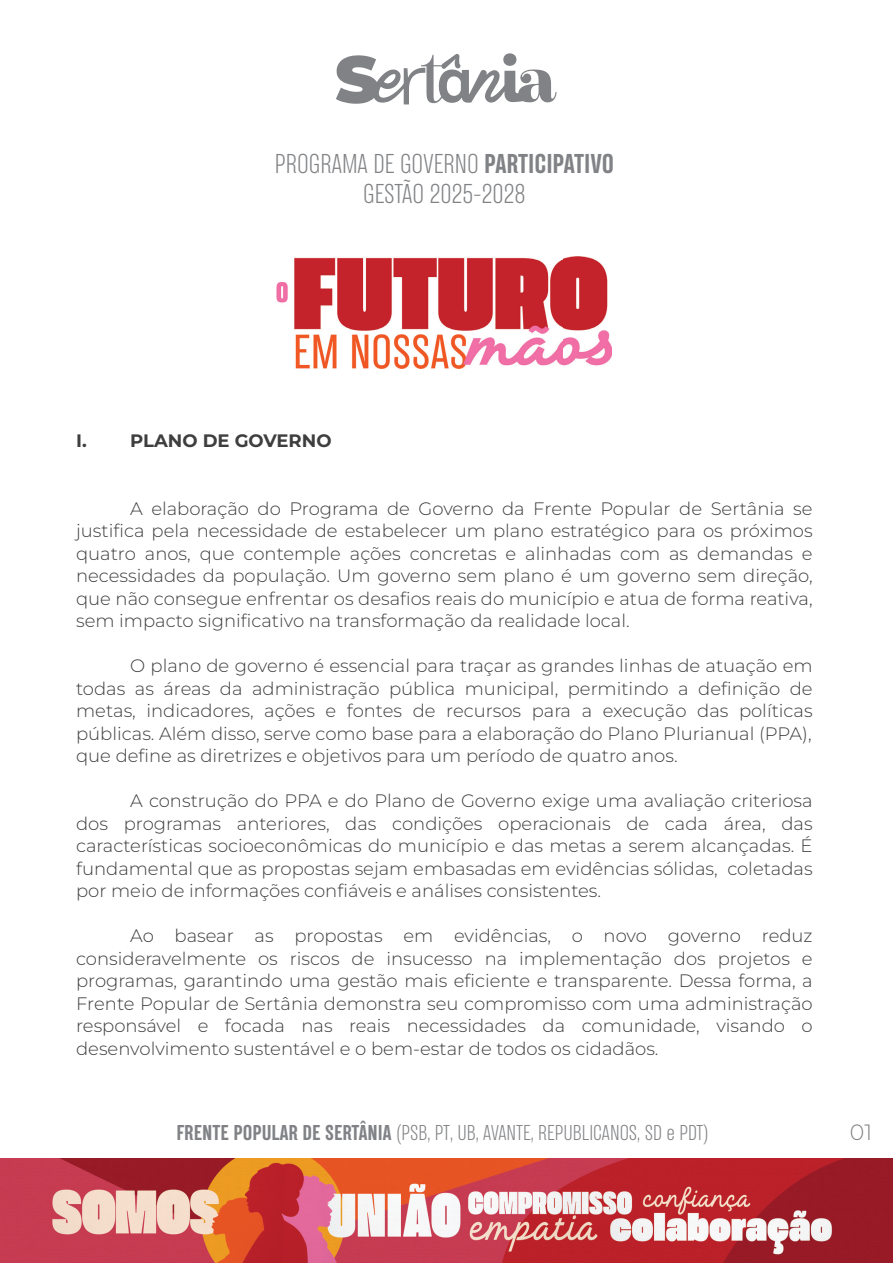
<style>
.page{position:relative;width:893px;height:1263px;background:#fff}
.page>*{position:absolute;margin:0;border:0;box-sizing:border-box;transform-origin:0 0}
.t1{font:300 24.75px/29.7px "TT Backwards Sans Trial";color:#808285;text-align:center}
.t2{font:100 22.05px "Montserrat";color:#808285}
.t3{font:300 19.5px "TT Backwards Sans Trial";color:#808285}
.t4{font:100 18px/22.5px "Montserrat";color:#3e3e3f;text-align:justify}
.s1{font-weight:700}
</style>
<div class="page">
<img style="left:277px;top:257px;width:335px;height:111px">
<svg style="left:336px;top:53px;width:221px;height:52px"></svg>
<img style="left:0;top:1159px;width:893px;height:104px">
<h1 class="t1" style="left:275px;top:149px;width:341px">PROGRAMA DE GOVERNO <span class="s1">PARTICIPATIVO<br></span>GESTÃO 2025-2028</h1>
<p class="t4" style="left:76px;top:429px;width:12px">I.</p>
<p class="t4" style="left:130px;top:429px;width:203px">PLANO DE GOVERNO</p>
<p class="t4" style="left:76px;top:496px;width:738px;text-indent:54px">A elaboração do Programa de Governo da Frente Popular de Sertânia se justifica pela necessidade de estabelecer um plano estratégico para os próximos quatro anos, que contemple ações concretas e alinhadas com as demandas e necessidades da população. Um governo sem plano é um governo sem direção, que não consegue enfrentar os desafios reais do município e atua de forma reativa, sem impacto significativo na transformação da realidade local.</p>
<p class="t4" style="left:76px;top:654px;width:738px;text-indent:54px">O plano de governo é essencial para traçar as grandes linhas de atuação em todas as áreas da administração pública municipal, permitindo a definição de metas, indicadores, ações e fontes de recursos para a execução das políticas públicas. Além disso, serve como base para a elaboração do Plano Plurianual (PPA), que define as diretrizes e objetivos para um período de quatro anos.</p>
<p class="t4" style="left:76px;top:789px;width:738px;text-indent:54px">A construção do PPA e do Plano de Governo exige uma avaliação criteriosa dos programas anteriores, das condições operacionais de cada área, das características socioeconômicas do município e das metas a serem alcançadas. É fundamental que as propostas sejam embasadas em evidências sólidas, coletadas por meio de informações confiáveis e análises consistentes.</p>
<p class="t4" style="left:76px;top:924px;width:738px;text-indent:54px">Ao basear as propostas em evidências, o novo governo reduz consideravelmente os riscos de insucesso na implementação dos projetos e programas, garantindo uma gestão mais eficiente e transparente. Dessa forma, a Frente Popular de Sertânia demonstra seu compromisso com uma administração responsável e focada nas reais necessidades da comunidade, visando o desenvolvimento sustentável e o bem-estar de todos os cidadãos.</p>
<p class="t3" style="left:176px;top:1120px;width:534px"><span class="s1">FRENTE POPULAR DE SERTÂNIA</span> (PSB, PT, UB, AVANTE, REPUBLICANOS, SD e PDT)</p>
<p class="t2" style="left:850px;top:1117px;width:24px">01</p>
</div>
